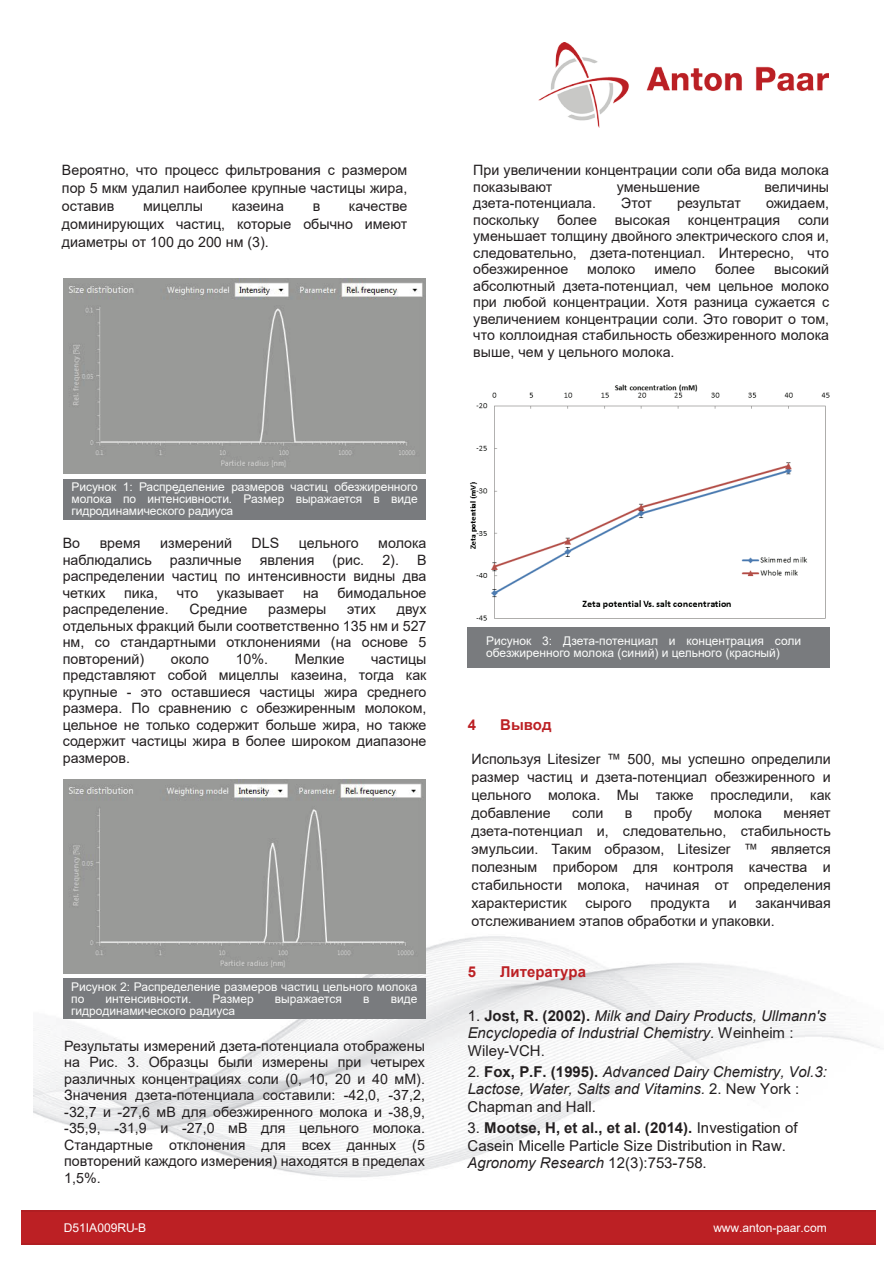
<style>
.page{position:relative;width:893px;height:1263px;background:#fff}
.page>*{position:absolute;margin:0;border:0;box-sizing:border-box;transform-origin:0 0}
.t1{font:italic 15px/17.4px "Arial";color:#231f20}
.t2{font:15px/17.2px "Arial";color:#231f20}
.t3{font:700 15px "Arial";color:#bc2024}
.t4{font:14.25px/16.5px "Arial";color:#231f20;text-align:justify}
.t5{font:12px/12px "Arial";color:#fcfdfc}
.t6{font:12px "Arial";letter-spacing:-.005em;color:#fff}
.s1{font-style:normal}
.s2{font-weight:700;font-style:normal}
.s3{font-weight:700}
.s4{font-style:italic}
</style>
<div class="page">
<img style="left:33px;top:927px;width:847px;height:251px">
<img style="left:538px;top:43px;width:291px;height:84px">
<div style="left:21px;top:1211px;width:855px;height:32px;background:#bc2024"></div>
<hr style="left:21px;top:1210px;width:855px;height:1px;background:#b01e22">
<hr style="left:21px;top:1243px;width:855px;height:2px;background:#b01e22">
<div style="left:64px;top:479px;width:361px;height:20px;background:#797b7e"></div>
<div style="left:64px;top:499px;width:361px;height:20px;background:#797b7e"></div>
<hr style="left:64px;top:519px;width:361px;height:1px;background:#797b7e">
<svg style="left:425px;top:479px;width:1px;height:41px"></svg>
<div style="left:64px;top:979px;width:361px;height:20px;background:#797b7e"></div>
<hr style="left:64px;top:978px;width:361px;height:1px;background:#797b7e">
<div style="left:64px;top:999px;width:361px;height:19px;background:#797b7e"></div>
<hr style="left:64px;top:1018px;width:361px;height:1px;background:#797b7e">
<svg style="left:425px;top:978px;width:1px;height:41px"></svg>
<div style="left:468px;top:628px;width:361px;height:20px;background:#797b7e"></div>
<hr style="left:468px;top:627px;width:361px;height:1px;background:#797b7e">
<div style="left:468px;top:648px;width:361px;height:19px;background:#797b7e"></div>
<hr style="left:468px;top:667px;width:361px;height:1px;background:#797b7e">
<svg style="left:467px;top:627px;width:1px;height:41px"></svg>
<svg style="left:829px;top:627px;width:1px;height:41px"></svg>
<img style="left:64px;top:278px;width:361px;height:195px">
<img style="left:64px;top:779px;width:361px;height:195px">
<img style="left:470px;top:384px;width:359px;height:237px">
<p class="t4" style="left:62px;top:161px;width:347px;line-height:18px">Вероятно, что процесс фильтрования с размером пор 5 мкм удалил наиболее крупные частицы жира, оставив</p>
<p class="t4" style="left:62px;top:197px;width:347px;line-height:18px;text-indent:287px">качестве доминирующих частиц, которые обычно имеют диаметры от 100 до 200 нм (3).</p>
<p class="t4" style="left:143px;top:198px;width:62px">мицеллы</p>
<p class="t4" style="left:232px;top:198px;width:54px">казеина</p>
<p class="t4" style="left:313px;top:198px;width:9px">в</p>
<p class="t4" style="left:473px;top:162px;width:357px">При увеличении концентрации соли оба вида молока показывают</p>
<p class="t4" style="left:617px;top:179px;width:85px">уменьшение</p>
<p class="t4" style="left:765px;top:179px;width:66px">величины</p>
<p class="t4" style="left:473px;top:195px;width:124px">дзета-потенциала.</p>
<p class="t4" style="left:621px;top:195px;width:32px">Этот</p>
<p class="t4" style="left:677px;top:195px;width:65px">результат</p>
<p class="t4" style="left:766px;top:195px;width:65px">ожидаем,</p>
<p class="t4" style="left:473px;top:212px;width:68px">поскольку</p>
<p class="t4" style="left:557px;top:212px;width:41px">более</p>
<p class="t4" style="left:615px;top:212px;width:57px">высокая</p>
<p class="t4" style="left:688px;top:212px;width:94px">концентрация</p>
<p class="t4" style="left:473px;top:212px;width:357px;text-indent:325px">соли уменьшает толщину двойного электрического слоя и, следовательно, дзета-потенциал. Интересно, что обезжиренное</p>
<p class="t4" style="left:587px;top:261px;width:50px">молоко</p>
<p class="t4" style="left:654px;top:261px;width:43px">имело</p>
<p class="t4" style="left:715px;top:261px;width:41px">более</p>
<p class="t4" style="left:473px;top:261px;width:357px;text-indent:301px">высокий абсолютный дзета-потенциал, чем цельное молоко при любой концентрации. Хотя разница сужается с увеличением концентрации соли. Это говорит о том, что коллоидная стабильность обезжиренного молока выше, чем у цельного молока.</p>
<p class="t5" style="left:72px;top:481px;width:348px;text-align:justify">Рисунок 1: Распределение размеров частиц обезжиренного молока по интенсивности. Размер выражается в виде гидродинамического радиуса</p>
<p class="t6" style="left:175px;top:484px;width:6px">-</p>
<p class="t4" style="left:63px;top:535px;width:19px">Во</p>
<p class="t4" style="left:100px;top:535px;width:42px">время</p>
<p class="t4" style="left:160px;top:535px;width:73px">измерений</p>
<p class="t4" style="left:252px;top:535px;width:29px">DLS</p>
<p class="t4" style="left:299px;top:535px;width:61px">цельного</p>
<p class="t4" style="left:378px;top:535px;width:50px">молока</p>
<p class="t4" style="left:63px;top:552px;width:91px">наблюдались</p>
<p class="t4" style="left:170px;top:552px;width:73px">различные</p>
<p class="t4" style="left:260px;top:552px;width:56px">явления</p>
<p class="t4" style="left:333px;top:552px;width:33px">(рис.</p>
<p class="t4" style="left:382px;top:552px;width:18px">2).</p>
<p class="t4" style="left:63px;top:552px;width:365px;text-indent:354px">В распределении частиц по интенсивности видны два четких</p>
<p class="t4" style="left:124px;top:585px;width:36px">пика,</p>
<p class="t4" style="left:177px;top:585px;width:23px">что</p>
<p class="t4" style="left:217px;top:585px;width:69px">указывает</p>
<p class="t4" style="left:303px;top:585px;width:17px">на</p>
<p class="t4" style="left:337px;top:585px;width:91px">бимодальное</p>
<p class="t4" style="left:63px;top:601px;width:107px">распределение.</p>
<p class="t4" style="left:190px;top:601px;width:59px">Средние</p>
<p class="t4" style="left:268px;top:601px;width:60px">размеры</p>
<p class="t4" style="left:347px;top:601px;width:30px">этих</p>
<p class="t4" style="left:63px;top:601px;width:365px;text-indent:334px">двух отдельных фракций были соответственно 135 нм и 527 нм, со стандартными отклонениями (на основе 5 повторений)</p>
<p class="t4" style="left:171px;top:651px;width:40px">около</p>
<p class="t4" style="left:236px;top:651px;width:34px">10%.</p>
<p class="t4" style="left:295px;top:651px;width:51px">Мелкие</p>
<p class="t4" style="left:63px;top:651px;width:365px;text-indent:308px">частицы представляют собой мицеллы казеина, тогда как крупные - это оставшиеся частицы жира среднего размера. По сравнению с обезжиренным молоком, цельное не только содержит больше жира, но также содержит частицы жира в более широком диапазоне размеров.</p>
<p class="t5" style="left:71px;top:981px;width:348px">Рисунок 2: Распределение размеров частиц цельного молока по</p>
<p class="t5" style="left:106px;top:993px;width:87px">интенсивности.</p>
<p class="t5" style="left:213px;top:993px;width:43px">Размер</p>
<p class="t5" style="left:275px;top:993px;width:69px">выражается</p>
<p class="t5" style="left:363px;top:993px;width:8px">в</p>
<p class="t5" style="left:391px;top:993px;width:28px">виде</p>
<p class="t5" style="left:71px;top:1005px;width:165px">гидродинамического радиуса</p>
<p class="t4" style="left:64px;top:1037px;width:362px">Результаты измерений дзета-потенциала отображены на Рис. 3. Образцы были измерены при четырех различных концентрациях соли (0, 10, 20 и 40 мМ).<br>Значения дзета-потенциала составили: -42,0, -37,2, -32,7 и -27,6 мВ для обезжиренного молока и -38,9, -35,9, -31,9 и -27,0 мВ для цельного молока.<br>Стандартные отклонения для всех данных (5 повторений каждого измерения) находятся в пределах 1,5%.</p>
<p class="t5" style="left:486px;top:634px;width:316px">Рисунок 3: Дзета-потенциал и концентрация соли обезжиренного молока (синий) и цельного (красный)</p>
<p class="t3" style="left:468px;top:714px;width:10px">4</p>
<p class="t3" style="left:500px;top:714px;width:53px">Вывод</p>
<p class="t4" style="left:472px;top:750px;width:361px;line-height:18px">Используя Litesizer ™ 500, мы успешно определили размер частиц и дзета-потенциал обезжиренного и цельного молока. Мы также проследили, как добавление</p>
<p class="t4" style="left:572px;top:804px;width:33px">соли</p>
<p class="t4" style="left:625px;top:804px;width:9px">в</p>
<p class="t4" style="left:654px;top:804px;width:40px">пробу</p>
<p class="t4" style="left:714px;top:804px;width:50px">молока</p>
<p class="t4" style="left:472px;top:804px;width:361px;line-height:18px;text-indent:312px">меняет дзета-потенциал и, следовательно, стабильность эмульсии. Таким образом, Litesizer ™ является полезным прибором для контроля качества и стабильности молока, начиная от определения характеристик</p>
<p class="t4" style="left:472px;top:894px;width:361px;line-height:18px;text-indent:284px">заканчивая отслеживанием этапов обработки и упаковки.</p>
<p class="t4" style="left:586px;top:894px;width:48px">сырого</p>
<p class="t4" style="left:651px;top:894px;width:61px">продукта</p>
<p class="t4" style="left:729px;top:894px;width:9px">и</p>
<p class="t3" style="left:468px;top:961px;width:10px">5</p>
<p class="t3" style="left:500px;top:961px;width:87px">Литература</p>
<p class="t1" style="left:468px;top:1007px;width:360px"><span class="s1">1.</span> <span class="s2">Jost, R. (2002).</span> Milk and Dairy Products, Ullmann's<br>Encyclopedia of Industrial Chemistry. <span class="s1">Weinheim :<br>Wiley-VCH.</span></p>
<p class="t1" style="left:468px;top:1064px;width:361px"><span class="s1">2.</span> <span class="s2">Fox, P.F. (1995).</span> Advanced Dairy Chemistry, Vol.3:<br>Lactose, Water, Salts and Vitamins. <span class="s1">2. New York :<br>Chapman and Hall.</span></p>
<p class="t2" style="left:468px;top:1119px;width:332px">3. <span class="s3">Mootse, H, et al., et al. (2014).</span> Investigation of<br>Casein Micelle Particle Size Distribution in Raw.<br><span class="s4">Agronomy Research</span> 12(3):753-758.</p>
<p class="t6" style="left:64px;top:1219px;width:84px">D51IA009RU-B</p>
<p class="t6" style="left:713px;top:1219px;width:115px">www.anton-paar.com</p>
</div>
